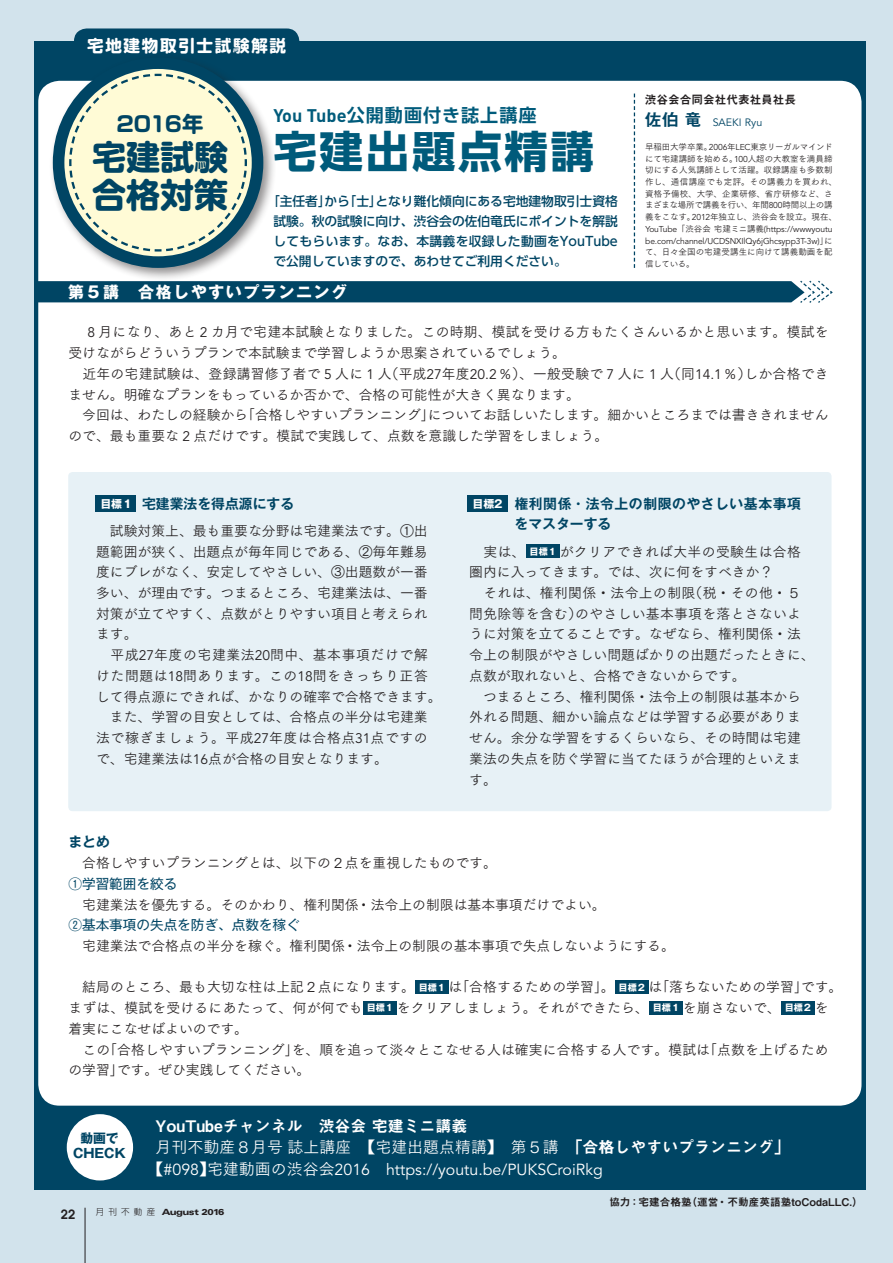
<style>
.page{position:relative;width:893px;height:1263px;background:#d2e3ec}
.page>*{position:absolute;margin:0;border:0;box-sizing:border-box;transform-origin:0 0}
.t1{font:700 43.65px "UD Shin Go Pr 6";letter-spacing:.06em;color:#005b7b}
.t2{font:700 34.05px/38.2px "UD Shin M Go Pr 6";color:#004564}
.t3{font:700 21.3px "Soft Go Std";letter-spacing:-.04em;color:#004564}
.t4{font:700 18px "UD Shin Go Pr 6 De";letter-spacing:.06em;color:#005b7b}
.t5{font:700 16.65px "Soft Go Std";letter-spacing:.1em;color:#fff}
.t6{font:15.9px "Avenir";color:#fff}
.t7{font:15.9px "Tsuku Go Pro R";color:#fff}
.t8{font:15.9px "Midashi Go Pr 6 MB31";color:#fff}
.t9{font:700 15.9px "Gothic MB101 Pr 6";letter-spacing:.1em;color:#fff}
.t10{font:13.8px/20.7px "Tsuku Go Pro R";color:#231f20}
.t11{font:700 13.8px/20.7px "Gothic MB101 Pr 6 De";letter-spacing:.04em;color:#004564}
.t12{font:13.65px "Gothic MB101 Pr 6";color:#004564}
.t13{font:500 12.75px/20.2px "UD Shin Go Pr 6";color:#004564;text-align:justify}
.t14{font:700 12.75px "Gothic MB101 Pr 6";color:#004564}
.t15{font:600 12.75px "Avant Garde";color:#231f20}
.t16{font:11.7px "Midashi Go Pr 6 MB31";color:#231f20}
.t17{font:700 10.95px "Gothic MB101 Pr 6";color:#fff}
.t18{font:10.65px "Midashi Go Pr 6 MB31";color:#231f20}
.t19{font:10.65px "Avenir";color:#004564}
.t20{font:8.55px/11.7px "Tsuku Go Pro R";letter-spacing:-.005em;color:#231f20}
.t21{font:900 expanded 8.55px "Univers";letter-spacing:-.07em;color:#231f20}
.s1{font-family:"DIN"}
.s2{font-family:"Midashi Go Pr 6 MB31";font-size:16.95px}
.s3{font-family:"Avenir"}
.s4{font-family:"Gothic MB101 Pr 6 De";font-weight:700;color:#004564}
.s5{font-family:"Gothic MB101 Pr 6";font-weight:700;font-size:9.15px;color:#fff}
.s6{font-family:"Midashi Go Pr 6 MB31"}
.s7{font-family:"Tsuku Go Pro R"}
.s8{font-family:"UD Shin Go Pr 6";font-weight:300;font-stretch:normal}
</style>
<div class="page">
<div style="left:34px;top:41px;width:832px;height:1148px;background:#004564"></div>
<div style="left:38px;top:81px;width:823px;height:1025px;background:#fff;border-radius:21px"></div>
<div style="left:68px;top:472px;width:763px;height:339px;background:#e7f1f6;border-radius:4px"></div>
<div style="left:415px;top:980px;width:33px;height:14px;background:#004564"></div>
<div style="left:615px;top:980px;width:33px;height:14px;background:#004564"></div>
<div style="left:363px;top:1001px;width:33px;height:14px;background:#004564"></div>
<div style="left:649px;top:1001px;width:34px;height:14px;background:#004564"></div>
<div style="left:781px;top:1001px;width:33px;height:14px;background:#004564"></div>
<div style="left:526px;top:544px;width:33px;height:14px;background:#004564"></div>
<svg style="left:38px;top:279px;width:795px;height:25px;background:#29637d"></svg>
<svg style="left:634px;top:94px;width:1px;height:174px"></svg>
<div style="left:48px;top:53px;width:229px;height:228px;background:#231f20;opacity:.5"></div>
<div style="left:53px;top:57px;width:210px;height:211px;border:12px solid #004564;border-radius:50%"></div>
<svg style="left:68px;top:73px;width:180px;height:180px;background:#dae1c7"></svg>
<div style="left:67px;top:1114px;width:66px;height:66px;background:#fff;border-radius:50%"></div>
<div style="left:96px;top:495px;width:40px;height:17px;background:#004564"></div>
<div style="left:468px;top:495px;width:40px;height:17px;background:#004564"></div>
<hr style="left:85px;top:1208px;width:1px;height:55px;background:#231f20">
<p class="t5" style="left:87px;top:34px;width:200px">宅地建物取引士試験解説</p>
<p class="t3" style="left:117px;top:109px;width:88px">2016年</p>
<p class="t2" style="left:92px;top:136px;width:138px">宅建試験合格対策</p>
<p class="t4" style="left:273px;top:100px;width:265px"><span class="s1">You Tube</span>公開動画付き誌上講座</p>
<p class="t1" style="left:273px;top:116px;width:322px">宅建出題点精講</p>
<p class="t13" style="left:273px;top:190px;width:346px;text-indent:-6px">「主任者」から「士」となり難化傾向にある宅地建物取引士資格試験。秋の試験に向け、渋谷会の佐伯竜氏にポイントを解説してもらいます。なお、本講義を収録した動画をYouTubeで公開していますので、あわせてご利用ください。</p>
<p class="t9" style="left:68px;top:279px;width:281px">第５講　合格しやすいプランニング</p>
<p class="t16" style="left:645px;top:90px;width:153px">渋谷会合同会社代表社員社長</p>
<p class="t19" style="left:645px;top:116px;width:119px"><span class="s2">佐伯 竜</span> SAEKI Ryu</p>
<p class="t20" style="left:645px;top:140px;width:193px">早稲田大学卒業。<span class="s3">2006</span>年<span class="s3">LEC</span>東京リーガルマインドにて宅建講師を始める。<span class="s3">100</span>人超の大教室を満員締切にする人気講師として活躍。収録講座も多数制作し、通信講座でも定評。その講義力を買われ、資格予備校、大学、企業研修、省庁研修など、さまざまな場所で講義を行い、年間<span class="s3">800</span>時間以上の講義をこなす。<span class="s3">2012</span>年独立し、渋谷会を設立。現在、<br><span class="s3">YouTube</span>「渋谷会宅建ミニ講義<span class="s3">(https://wwwyoutu be.com/channel/UCDSNXIlQy6jGhcsypp3T-3w)</span>」にて、日々全国の宅建受講生に向けて講義動画を配信している。</p>
<p class="t10" style="left:68px;top:320px;width:762px;text-indent:19px"><span class="s3">8</span> 月になり、あと <span class="s3">2</span> カ月で宅建本試験となりました。この時期、模試を受ける方もたくさんいるかと思います。模試を受けながらどういうプランで本試験まで学習しようか思案されているでしょう。<br>　近年の宅建試験は、登録講習修了者で <span class="s3">5</span> 人に <span class="s3">1</span> 人（平成<span class="s3">27</span>年度<span class="s3">20.2</span>％）、一般受験で <span class="s3">7</span> 人に <span class="s3">1</span> 人（同<span class="s3">14.1</span>％）しか合格できません。明確なプランをもっているか否かで、合格の可能性が大きく異なります。<br>　今回は、わたしの経験から「合格しやすいプランニング」についてお話しいたします。細かいところまでは書ききれませんので、最も重要な <span class="s3">2</span> 点だけです。模試で実践して、点数を意識した学習をしましょう。</p>
<p class="t10" style="left:96px;top:488px;width:333px;line-height:27.2px"><span class="s4">　　　 宅建業法を得点源にする<br></span>　試験対策上、最も重要な分野は宅建業法です。①出</p>
<p class="t10" style="left:96px;top:539px;width:347px">題範囲が狭く、出題点が毎年同じである、②毎年難易度にブレがなく、安定してやさしい、③出題数が一番多い、が理由です。つまるところ、宅建業法は、一番対策が立てやすく、点数がとりやすい項目と考えられます。<br>　平成<span class="s3">27</span>年度の宅建業法<span class="s3">20</span>問中、基本事項だけで解けた問題は<span class="s3">18</span>問あります。この<span class="s3">18</span>問をきっちり正答して得点源にできれば、かなりの確率で合格できます。　また、学習の目安としては、合格点の半分は宅建業法で稼ぎましょう。平成<span class="s3">27</span>年度は合格点<span class="s3">31</span>点ですので、宅建業法は<span class="s3">16</span>点が合格の目安となります。</p>
<p class="t11" style="left:515px;top:492px;width:288px">権利関係・法令上の制限のやさしい基本事項をマスターする</p>
<p class="t10" style="left:469px;top:539px;width:347px">　実は、<span class="s5">目標１</span>がクリアできれば大半の受験生は合格圏内に入ってきます。では、次に何をすべきか？<br>　それは、権利関係・法令上の制限（税・その他・５問免除等を含む）のやさしい基本事項を落とさないように対策を立てることです。なぜなら、権利関係・法令上の制限がやさしい問題ばかりの出題だったときに、点数が取れないと、合格できないからです。<br>　つまるところ、権利関係・法令上の制限は基本から外れる問題、細かい論点などは学習する必要がありません。余分な学習をするくらいなら、その時間は宅建業法の失点を防ぐ学習に当てたほうが合理的といえます。</p>
<p class="t17" style="left:100px;top:495px;width:34px">目標１</p>
<p class="t17" style="left:472px;top:494px;width:32px">目標2</p>
<p class="t10" style="left:68px;top:830px;width:430px"><span class="s4">まとめ<br></span>　合格しやすいプランニングとは、以下の２点を重視したものです。</p>
<p class="t12" style="left:68px;top:872px;width:110px">①学習範囲を絞る</p>
<p class="t10" style="left:68px;top:892px;width:539px">　宅建業法を優先する。そのかわり、権利関係・法令上の制限は基本事項だけでよい。</p>
<p class="t12" style="left:68px;top:914px;width:233px">②基本事項の失点を防ぎ、点数を稼ぐ</p>
<p class="t10" style="left:68px;top:934px;width:608px">　宅建業法で合格点の半分を稼ぐ。権利関係・法令上の制限の基本事項で失点しないようにする。</p>
<p class="t10" style="left:68px;top:975px;width:775px">　結局のところ、最も大切な柱は上記２点になります。<span class="s5">目標１</span>は「合格するための学習」。<span class="s5">目標２</span>は「落ちないための学習」です。まずは、模試を受けるにあたって、何が何でも<span class="s5">目標１</span>をクリアしましょう。それができたら、<span class="s5">目標１</span>を崩さないで、<span class="s5">目標２</span>を着実にこなせばよいのです。<br>　この「合格しやすいプランニング」を、順を追って淡々とこなせる人は確実に合格する人です。模試は「点数を上げるための学習」です。ぜひ実践してください。</p>
<p class="t14" style="left:80px;top:1128px;width:40px">動画で</p>
<p class="t14" style="left:73px;top:1143px;width:54px">CHECK</p>
<p class="t8" style="left:156px;top:1113px;width:313px">YouTubeチャンネル　渋谷会 宅建ミニ講義</p>
<p class="t7" style="left:156px;top:1134px;width:636px">月刊不動産８月号誌上講座　【宅建出題点精講】　第５講　<span class="s6">「合格しやすいプランニング」</span></p>
<p class="t6" style="left:148px;top:1160px;width:457px"><span class="s7">【</span>#098<span class="s7">】宅建動画の渋谷会</span>2016 https://youtu.be/PUKSCroiRkg</p>
<p class="t15" style="left:61px;top:1206px;width:16px">22</p>
<p class="t21" style="left:96px;top:1207px;width:130px"><span class="s8">月刊不動産</span> August 2016</p>
<p class="t18" style="left:609px;top:1194px;width:255px">協力：宅建合格塾（運営・不動産英語塾toCodaLLC.）</p>
</div>
